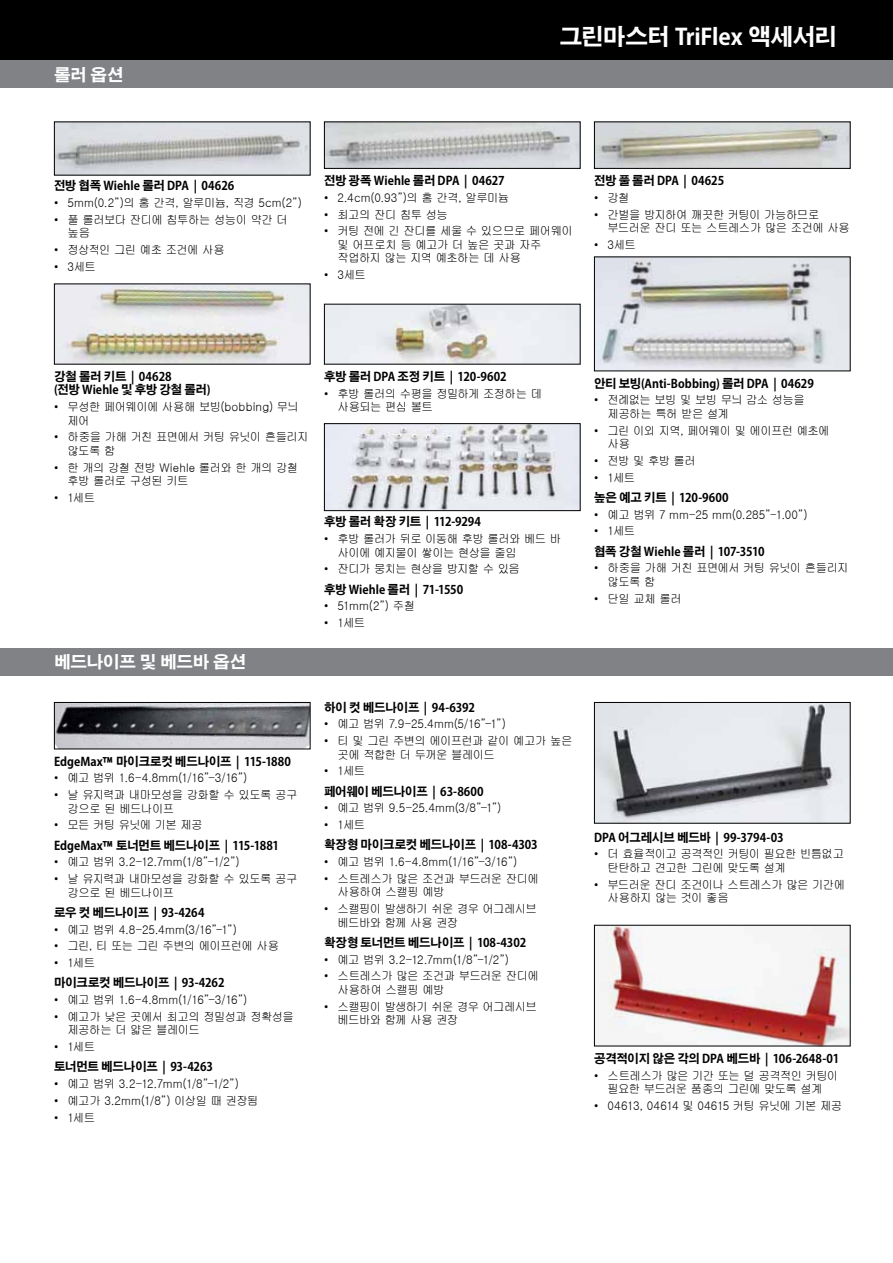
<style>
.page{position:relative;width:893px;height:1263px;background:#fff}
.page>*{position:absolute;margin:0;border:0;box-sizing:border-box;transform-origin:0 0}
.t1{font:700 22.5px "Adobe Gothic Std";letter-spacing:-.01em;color:#fff}
.t2{font:700 16.5px "Adobe Gothic Std";letter-spacing:-.005em;color:#fff}
.t3{font:12px/13.5px "Gulim";letter-spacing:-.055em;color:#000;scale:.95 1}
.t4{font:700 12px/13.5px "Adobe Gothic Std";letter-spacing:-.005em;color:#000;scale:.95 1}
.t5{font:12px "Gulim";letter-spacing:-.03em;color:#000;scale:.95 1}
.t6{font:12px "Gulim";letter-spacing:.005em;color:#000;scale:.95 1}
.t7{font:12px "Gulim";letter-spacing:-.035em;color:#000;scale:.95 1}
</style>
<div class="page">
<div style="left:0;top:0;width:893px;height:61px;background:#000"></div>
<div style="left:0;top:61px;width:893px;height:27px;background:#808285"></div>
<img style="left:56px;top:124px;width:252px;height:50px">
<img style="left:326px;top:124px;width:252px;height:43px">
<div style="left:324px;top:122px;width:256px;height:47px;border:1px solid #000"></div>
<img style="left:596px;top:124px;width:252px;height:43px">
<div style="left:594px;top:122px;width:256px;height:47px;border:1px solid #000"></div>
<img style="left:326px;top:306px;width:252px;height:56px">
<img style="left:56px;top:286px;width:252px;height:76px">
<img style="left:326px;top:425px;width:252px;height:84px">
<div style="left:324px;top:423px;width:256px;height:88px;border:1px solid #000"></div>
<img style="left:596px;top:258px;width:252px;height:111px">
<img style="left:56px;top:704px;width:252px;height:43px">
<div style="left:54px;top:702px;width:256px;height:47px;border:1px solid #000"></div>
<div style="left:0;top:648px;width:893px;height:27px;background:#808285"></div>
<img style="left:599px;top:927px;width:249px;height:117px">
<img style="left:596px;top:704px;width:252px;height:118px">
<div style="left:594px;top:702px;width:256px;height:122px;border:1px solid #000"></div>
<h2 class="t2" style="left:54px;top:65px;width:71px">롤러 옵션</h2>
<h1 class="t1" style="left:560px;top:23px;width:279px">그린마스터 TriFlex 액세서리</h1>
<p class="t4" style="left:54px;top:179px;width:191px">전방 협폭 Wiehle 롤러 DPA | 04626</p>
<p class="t3" style="left:54px;top:196px;width:262px">• 5mm(0.2”)의 홈 간격, 알루미늄, 직경 5cm(2”)</p>
<p class="t3" style="left:67px;top:212px;width:234px;text-indent:-13px">• 풀 롤러보다 잔디에 침투하는 성능이 약간 더 높음</p>
<p class="t3" style="left:54px;top:243px;width:181px">• 정상적인 그린 예초 조건에 사용</p>
<p class="t3" style="left:54px;top:259px;width:46px">• 3세트</p>
<p class="t4" style="left:324px;top:174px;width:192px">전방 광폭 Wiehle 롤러 DPA | 04627</p>
<p class="t3" style="left:324px;top:191px;width:197px">• 2.4cm(0.93”)의 홈 간격, 알루미늄</p>
<p class="t3" style="left:324px;top:208px;width:132px">• 최고의 잔디 침투 성능</p>
<p class="t3" style="left:337px;top:224px;width:249px;text-indent:-13px">• 커팅 전에 긴 잔디를 세울 수 있으므로 페어웨이 및 어프로치 등 예고가 더 높은 곳과 자주 작업하지 않는 지역 예초하는 데 사용</p>
<p class="t3" style="left:324px;top:268px;width:46px">• 3세트</p>
<p class="t4" style="left:594px;top:174px;width:139px">전방 풀 롤러 DPA | 04625</p>
<p class="t3" style="left:594px;top:191px;width:39px">• 강철</p>
<p class="t3" style="left:607px;top:208px;width:257px;text-indent:-13px">• 간벌을 방지하여 깨끗한 커팅이 가능하므로 부드러운 잔디 또는 스트레스가 많은 조건에 사용</p>
<p class="t3" style="left:594px;top:238px;width:46px">• 3세트</p>
<p class="t4" style="left:54px;top:370px;width:166px">강철 롤러 키트 | 04628<br>(전방 Wiehle 및 후방 강철 롤러)</p>
<p class="t3" style="left:67px;top:400px;width:245px;text-indent:-13px">• 무성한 페어웨이에 사용해 보빙(bobbing) 무늬 제어</p>
<p class="t3" style="left:67px;top:430px;width:255px;text-indent:-13px">• 하중을 가해 거친 표면에서 커팅 유닛이 흔들리지 않도록 함</p>
<p class="t3" style="left:68px;top:461px;width:244px;text-indent:-14px">• 한 개의 강철 전방 Wiehle 롤러와 한 개의 강철 후방 롤러로 구성된 키트</p>
<p class="t3" style="left:54px;top:491px;width:45px">• 1세트</p>
<h2 class="t2" style="left:54px;top:652px;width:194px">베드나이프 및 베드바 옵션</h2>
<p class="t4" style="left:54px;top:755px;width:251px">EdgeMax™ 마이크로컷 베드나이프 | 115-1880</p>
<p class="t3" style="left:54px;top:771px;width:205px">• 예고 범위 1.6-4.8mm(1/16”–3/16”)</p>
<p class="t3" style="left:67px;top:788px;width:244px;text-indent:-13px">• 날 유지력과 내마모성을 강화할 수 있도록 공구 강으로 된 베드나이프</p>
<p class="t3" style="left:54px;top:818px;width:158px">• 모든 커팅 유닛에 기본 제공</p>
<p class="t4" style="left:54px;top:839px;width:238px">EdgeMax™ 토너먼트 베드나이프 | 115-1881</p>
<p class="t3" style="left:54px;top:855px;width:197px">• 예고 범위 3.2-12.7mm(1/8”-1/2”)</p>
<p class="t3" style="left:67px;top:872px;width:244px;text-indent:-13px">• 날 유지력과 내마모성을 강화할 수 있도록 공구 강으로 된 베드나이프</p>
<p class="t4" style="left:54px;top:906px;width:160px">로우 컷 베드나이프 | 93-4264</p>
<p class="t5" style="left:54px;top:923px;width:194px">• 예고 범위 4.8-25.4mm(3/16”–1”)</p>
<p class="t3" style="left:54px;top:939px;width:238px">• 그린, 티 또는 그린 주변의 에이프런에 사용</p>
<p class="t3" style="left:54px;top:956px;width:45px">• 1세트</p>
<p class="t4" style="left:54px;top:976px;width:181px">마이크로컷 베드나이프 | 93-4262</p>
<p class="t3" style="left:54px;top:993px;width:205px">• 예고 범위 1.6-4.8mm(1/16”–3/16”)</p>
<p class="t3" style="left:67px;top:1010px;width:240px;text-indent:-13px">• 예고가 낮은 곳에서 최고의 정밀성과 정확성을 제공하는 더 얇은 블레이드</p>
<p class="t3" style="left:54px;top:1040px;width:45px">• 1세트</p>
<p class="t4" style="left:54px;top:1060px;width:169px">토너먼트 베드나이프 | 93-4263</p>
<p class="t3" style="left:54px;top:1077px;width:196px">• 예고 범위 3.2-12.7mm(1/8”–1/2”)</p>
<p class="t3" style="left:54px;top:1094px;width:217px">• 예고가 3.2mm(1/8”) 이상일 때 권장됨</p>
<p class="t3" style="left:54px;top:1110px;width:45px">• 1세트</p>
<p class="t4" style="left:324px;top:370px;width:194px">후방 롤러 DPA 조정 키트 | 120-9602</p>
<p class="t3" style="left:338px;top:387px;width:217px;text-indent:-14px">• 후방 롤러의 수평을 정밀하게 조정하는 데 사용되는 편심 볼트</p>
<p class="t4" style="left:324px;top:515px;width:167px">후방 롤러 확장 키트 | 112-9294</p>
<p class="t3" style="left:338px;top:532px;width:237px;text-indent:-14px">• 후방 롤러가 뒤로 이동해 후방 롤러와 베드 바 사이에 예지물이 쌓이는 현상을 줄임</p>
<p class="t3" style="left:324px;top:562px;width:208px">• 잔디가 뭉치는 현상을 방지할 수 있음</p>
<p class="t4" style="left:324px;top:583px;width:148px">후방 Wiehle 롤러 | 71-1550</p>
<p class="t3" style="left:324px;top:599px;width:97px">• 51mm(2”) 주철</p>
<p class="t3" style="left:324px;top:616px;width:45px">• 1세트</p>
<p class="t4" style="left:324px;top:701px;width:160px">하이 컷 베드나이프 | 94-6392</p>
<p class="t5" style="left:324px;top:718px;width:193px">• 예고 범위 7.9-25.4mm(5/16”–1”)</p>
<p class="t3" style="left:337px;top:734px;width:249px;text-indent:-13px">• 티 및 그린 주변의 에이프런과 같이 예고가 높은 곳에 적합한 더 두꺼운 블레이드</p>
<p class="t3" style="left:324px;top:764px;width:45px">• 1세트</p>
<p class="t4" style="left:324px;top:785px;width:170px">페어웨이 베드나이프 | 63-8600</p>
<p class="t3" style="left:324px;top:801px;width:188px">• 예고 범위 9.5-25.4mm(3/8”–1”)</p>
<p class="t3" style="left:324px;top:818px;width:45px">• 1세트</p>
<p class="t4" style="left:324px;top:838px;width:226px">확장형 마이크로컷 베드나이프 | 108-4303</p>
<p class="t3" style="left:324px;top:855px;width:205px">• 예고 범위 1.6-4.8mm(1/16”–3/16”)</p>
<p class="t3" style="left:337px;top:872px;width:213px;text-indent:-13px">• 스트레스가 많은 조건과 부드러운 잔디에 사용하여 스캘핑 예방</p>
<p class="t3" style="left:337px;top:902px;width:211px;text-indent:-13px">• 스캘핑이 발생하기 쉬운 경우 어그레시브 베드바와 함께 사용 권장</p>
<p class="t4" style="left:324px;top:936px;width:214px">확장형 토너먼트 베드나이프 | 108-4302</p>
<p class="t3" style="left:324px;top:952px;width:196px">• 예고 범위 3.2-12.7mm(1/8”–1/2”)</p>
<p class="t3" style="left:337px;top:969px;width:213px;text-indent:-13px">• 스트레스가 많은 조건과 부드러운 잔디에 사용하여 스캘핑 예방</p>
<p class="t3" style="left:337px;top:999px;width:211px;text-indent:-13px">• 스캘핑이 발생하기 쉬운 경우 어그레시브 베드바와 함께 사용 권장</p>
<p class="t4" style="left:594px;top:377px;width:233px">안티 보빙(Anti-Bobbing) 롤러 DPA | 04629</p>
<p class="t3" style="left:608px;top:393px;width:209px;text-indent:-14px">• 전례없는 보빙 및 보빙 무늬 감소 성능을 제공하는 특허 받은 설계</p>
<p class="t3" style="left:608px;top:424px;width:235px;text-indent:-13px">• 그린 이외 지역, 페어웨이 및 에이프런 예초에 사용</p>
<p class="t3" style="left:594px;top:454px;width:109px">• 전방 및 후방 롤러</p>
<p class="t3" style="left:594px;top:471px;width:45px">• 1세트</p>
<p class="t4" style="left:594px;top:491px;width:143px">높은 예고 키트 | 120-9600</p>
<p class="t6" style="left:594px;top:508px;width:226px">• 예고 범위 7 mm-25 mm(0.285”-1.00”)</p>
<p class="t3" style="left:594px;top:524px;width:45px">• 1세트</p>
<p class="t4" style="left:594px;top:545px;width:181px">협폭 강철 Wiehle 롤러 | 107-3510</p>
<p class="t3" style="left:608px;top:561px;width:255px;text-indent:-13px">• 하중을 가해 거친 표면에서 커팅 유닛이 흔들리지 않도록 함</p>
<p class="t3" style="left:594px;top:592px;width:94px">• 단일 교체 롤러</p>
<p class="t4" style="left:594px;top:831px;width:201px">DPA 어그레시브 베드바 | 99-3794-03</p>
<p class="t3" style="left:608px;top:847px;width:250px;text-indent:-14px">• 더 효율적이고 공격적인 커팅이 필요한 빈틈없고 탄탄하고 견고한 그린에 맞도록 설계</p>
<p class="t3" style="left:608px;top:877px;width:252px;text-indent:-13px">• 부드러운 잔디 조건이나 스트레스가 많은 기간에 사용하지 않는 것이 좋음</p>
<p class="t4" style="left:594px;top:1052px;width:260px">공격적이지 않은 각의 DPA 베드바 | 106-2648-01</p>
<p class="t3" style="left:594px;top:1068px;width:259px;text-align:center">• 스트레스가 많은 기간 또는 덜 공격적인 커팅이 필요한 부드러운 품종의 그린에 맞도록 설계</p>
<p class="t7" style="left:594px;top:1099px;width:263px">• 04613, 04614 및 04615 커팅 유닛에 기본 제공</p>
</div>
